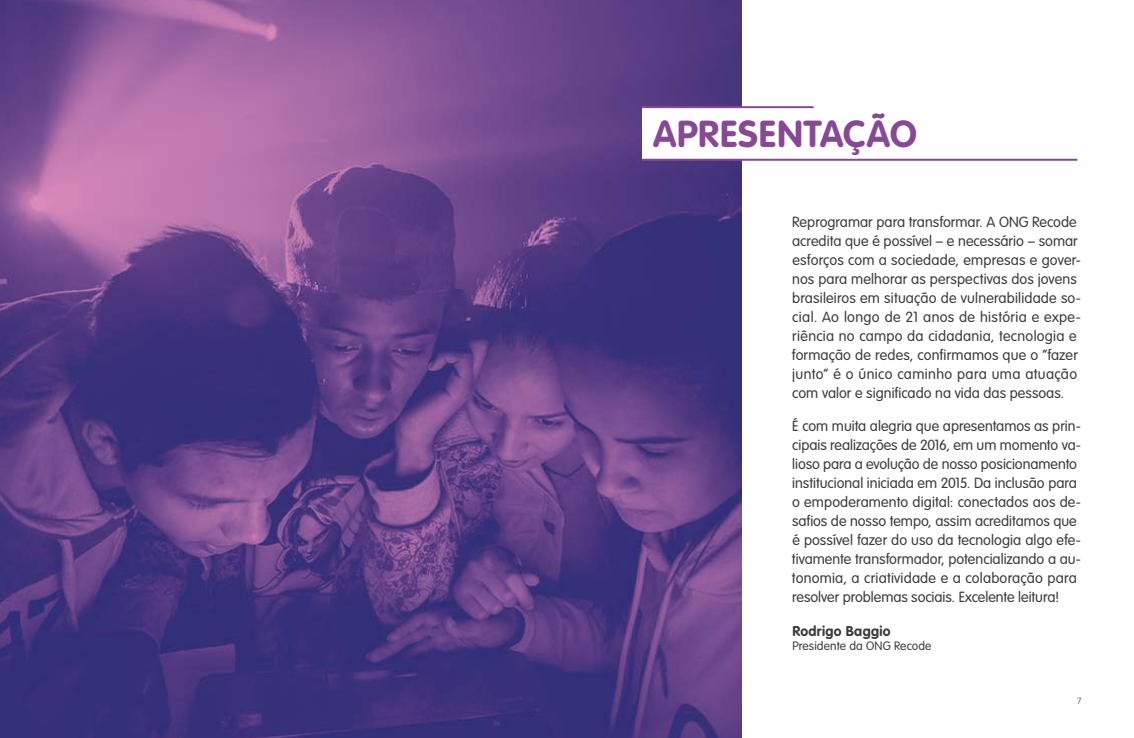
<style>
.page{position:relative;width:1134px;height:738px;background:#fff}
.page>*{position:absolute;margin:0;border:0;box-sizing:border-box;transform-origin:0 0}
.t1{font:700 37px "VAG Rounded Std";letter-spacing:.025em;color:#874894}
.t2{font:300 14.5px/19px "VAG Rounded Std";color:#3c3c3b}
.t3{font:700 14px "VAG Rounded Std";letter-spacing:.025em;color:#3c3c3b}
.t4{font:300 12px "VAG Rounded Std";letter-spacing:.01em;color:#3c3c3b}
.t5{font:300 9px "VAG Rounded Std";color:#706f6f}
</style>
<div class="page">
<img style="left:0;top:0;width:741px;height:737px">
<div style="left:642px;top:108px;width:149px;height:51px;background:#fff"></div>
<hr style="left:642px;top:159px;width:435px;height:2px;background:#874894">
<hr style="left:642px;top:106px;width:172px;height:2px;background:#874894">
<h1 class="t1" style="left:653px;top:112px;width:265px">APRESENTAÇÃO</h1>
<p class="t2" style="left:792px;top:212px;width:290px">Reprogramar para transformar. A ONG Recode acredita que é possível – e necessário – somar esforços com a sociedade, empresas e gover&shy;nos para melhorar as perspectivas dos jovens brasileiros em situação de vulnerabilidade so&shy;cial. Ao longo de 21 anos de história e expe&shy;riência no campo da cidadania, tecnologia e formação de redes, confirmamos que o “fazer junto” é o único caminho para uma atuação com valor e significado na vida das pessoas.</p>
<p class="t2" style="left:792px;top:417px;width:290px">É com muita alegria que apresentamos as prin&shy;cipais realizações de 2016, em um momento va&shy;lioso para a evolução de nosso posicionamento institucional iniciada em 2015. Da inclusão para o empoderamento digital: conectados aos de&shy;safios de nosso tempo, assim acreditamos que é possível fazer do uso da tecnologia algo efe&shy;tivamente transformador, potencializando a au&shy;tonomia, a criatividade e a colaboração para resolver problemas sociais. Excelente leitura!</p>
<p class="t3" style="left:792px;top:622px;width:100px">Rodrigo Baggio</p>
<p class="t4" style="left:792px;top:638px;width:141px">Presidente da ONG Recode</p>
<p class="t5" style="left:1077px;top:694px;width:6px">7</p>
</div>
